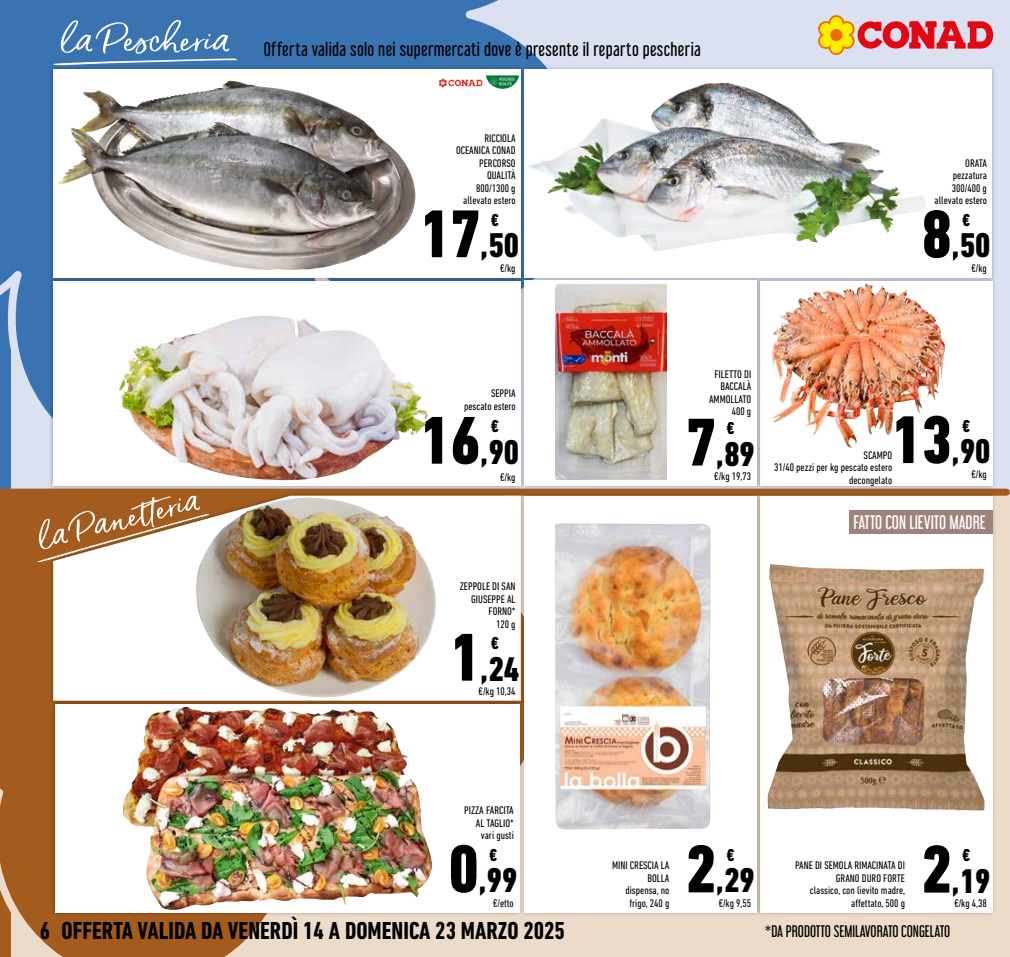
<style>
.page{position:relative;width:1010px;height:957px;background:#fff}
.page>*{position:absolute;margin:0;border:0;box-sizing:border-box;transform-origin:0 0}
.t1{font:800 condensed 68.75px "DIN Next LT Pro";color:#000}
.t2{font:800 condensed 35px "DIN Next LT Pro";color:#000}
.t3{font:700 condensed 25px "DIN Next LT Pro";color:#000}
.t4{font:17.5px "Libel Suit Rg";letter-spacing:.02em;color:#000}
.t5{font:17.5px "Libel Suit Rg";color:#fff}
.t6{font:800 condensed 17.5px "DIN Next LT Pro";color:#000}
.t7{font:15px "Libel Suit Rg";color:#000}
.t8{font:condensed 11.25px/12.5px "DIN Next LT Pro";color:#000;text-align:right}
.s1{font-size:68.75px}
</style>
<div class="page">
<div style="left:0;top:491px;width:1010px;height:466px;background:#eddbca"></div>
<div style="left:0;top:0;width:1010px;height:491px;background:#dce1f1"></div>
<svg style="left:0;top:0;width:545px;height:483px;fill:#3a73b2"></svg>
<div style="left:0;top:0;width:347px;height:199px;background:#3a73b2"></div>
<svg style="left:53px;top:20px;width:184px;height:44px;background:#5b8abe"></svg>
<svg style="left:0;top:720px;width:265px;height:237px;background:#aa692f"></svg>
<div style="left:0;top:496px;width:50px;height:224px;background:#a35c1d"></div>
<svg style="left:818px;top:15px;width:175px;height:40px"></svg>
<div style="left:0;top:488px;width:1006px;height:8px;background:#a35c1d"></div>
<svg style="left:37px;top:496px;width:12px;height:66px"></svg>
<div style="left:48px;top:64px;width:477px;height:218px;background:#000;opacity:.3"></div>
<svg style="left:53px;top:69px;width:467px;height:207px;background:#cdcac8"></svg>
<img style="left:437px;top:75px;width:82px;height:14px">
<img style="left:70px;top:81px;width:158px;height:72px">
<div style="left:520px;top:65px;width:477px;height:217px;background:#000;opacity:.3"></div>
<div style="left:524px;top:69px;width:468px;height:208px;background:#fff"></div>
<img style="left:528px;top:83px;width:300px;height:169px">
<div style="left:48px;top:276px;width:477px;height:214px;background:#000;opacity:.3"></div>
<img style="left:53px;top:281px;width:467px;height:204px">
<img style="left:119px;top:315px;width:145px;height:78px">
<div style="left:755px;top:276px;width:242px;height:214px;background:#000;opacity:.3"></div>
<img style="left:761px;top:281px;width:231px;height:204px">
<img style="left:771px;top:283px;width:97px;height:55px">
<div style="left:520px;top:276px;width:241px;height:214px;background:#000;opacity:.3"></div>
<div style="left:524px;top:280px;width:232px;height:205px;background:#fff"></div>
<img style="left:555px;top:285px;width:112px;height:195px">
<div style="left:50px;top:699px;width:474px;height:217px;background:#000;opacity:.3"></div>
<div style="left:55px;top:704px;width:464px;height:208px;background:#fff"></div>
<img style="left:122px;top:707px;width:310px;height:203px">
<div style="left:49px;top:491px;width:477px;height:214px;background:#000;opacity:.3"></div>
<svg style="left:53px;top:496px;width:467px;height:205px;background:#f3ebe3"></svg>
<div style="left:755px;top:491px;width:242px;height:426px;background:#000;opacity:.3"></div>
<div style="left:760px;top:496px;width:232px;height:416px;background:#fff"></div>
<img style="left:767px;top:564px;width:218px;height:246px">
<div style="left:520px;top:491px;width:241px;height:426px;background:#000;opacity:.3"></div>
<div style="left:524px;top:496px;width:232px;height:416px;background:#fff"></div>
<img style="left:555px;top:523px;width:155px;height:306px">
<div style="left:849px;top:510px;width:143px;height:24px;background:#9f837b"></div>
<img style="left:196px;top:497px;width:240px;height:200px">
<h3 class="t4" style="left:264px;top:35px;width:438px">Offerta valida solo nei supermercati dove è presente il reparto pescheria</h3>
<p class="t8" style="left:456px;top:131px;width:61px">RICCIOLA<br>OCEANICA CONAD<br>PERCORSO<br>QUALITÀ<br>800/1300 g allevato estero</p>
<h1 class="t1" style="left:420px;top:194px;width:62px">17</h1>
<p class="t8" style="left:500px;top:262px;width:17px">€/kg</p>
<h3 class="t6" style="left:491px;top:210px;width:9px">€</h3>
<h2 class="t2" style="left:480px;top:225px;width:40px">,50</h2>
<p class="t8" style="left:934px;top:157px;width:54px">ORATA pezzatura<br>300/400 g allevato estero</p>
<h1 class="t1" style="left:922px;top:195px;width:32px">8</h1>
<p class="t8" style="left:971px;top:262px;width:17px">€/kg</p>
<h3 class="t6" style="left:962px;top:210px;width:9px">€</h3>
<h2 class="t2" style="left:952px;top:225px;width:40px">,50</h2>
<p class="t8" style="left:464px;top:387px;width:53px">SEPPIA pescato estero</p>
<h2 class="t2" style="left:420px;top:432px;width:100px"><span class="s1">16</span>,90</h2>
<h3 class="t6" style="left:491px;top:416px;width:9px">€</h3>
<p class="t8" style="left:500px;top:470px;width:17px">€/kg</p>
<p class="t8" style="left:460px;top:580px;width:57px">ZEPPOLE DI SAN<br>GIUSEPPE AL<br>FORNO*<br>120 g</p>
<h1 class="t1" style="left:450px;top:618px;width:32px">1</h1>
<p class="t8" style="left:479px;top:685px;width:38px">€/kg 10,34</p>
<h3 class="t6" style="left:491px;top:633px;width:9px">€</h3>
<h2 class="t2" style="left:480px;top:649px;width:40px">,24</h2>
<p class="t8" style="left:709px;top:368px;width:44px">FILETTO DI<br>BACCALÀ<br>AMMOLLATO<br>400 g</p>
<h1 class="t1" style="left:686px;top:403px;width:32px">7</h1>
<p class="t8" style="left:714px;top:470px;width:38px">€/kg 19,73</p>
<h3 class="t6" style="left:727px;top:418px;width:9px">€</h3>
<h2 class="t2" style="left:716px;top:433px;width:40px">,89</h2>
<h1 class="t1" style="left:892px;top:400px;width:62px">13</h1>
<h3 class="t6" style="left:962px;top:416px;width:9px">€</h3>
<h2 class="t2" style="left:952px;top:431px;width:40px">,90</h2>
<p class="t8" style="left:774px;top:449px;width:120px">SCAMPO<br>31/40 pezzi per kg pescato estero decongelato</p>
<p class="t8" style="left:971px;top:468px;width:17px">€/kg</p>
<h3 class="t5" style="left:853px;top:508px;width:134px">FATTO CON LIEVITO MADRE</h3>
<p class="t8" style="left:464px;top:804px;width:51px">PIZZA FARCITA<br>AL TAGLIO* vari gusti</p>
<h1 class="t1" style="left:449px;top:829px;width:32px">0</h1>
<p class="t8" style="left:493px;top:896px;width:22px">€/etto</p>
<h3 class="t6" style="left:489px;top:845px;width:9px">€</h3>
<h2 class="t2" style="left:479px;top:860px;width:40px">,99</h2>
<p class="t8" style="left:612px;top:859px;width:59px">MINI CRESCIA LA<br>BOLLA dispensa, no frigo, 240 g</p>
<h1 class="t1" style="left:686px;top:829px;width:32px">2</h1>
<h3 class="t6" style="left:727px;top:845px;width:9px">€</h3>
<h2 class="t2" style="left:716px;top:860px;width:40px">,29</h2>
<p class="t8" style="left:719px;top:897px;width:34px">€/kg 9,55</p>
<p class="t8" style="left:795px;top:859px;width:112px">PANE DI SEMOLA RIMACINATA DI<br>GRANO DURO FORTE<br>classico, con lievito madre, affettato, 500 g</p>
<h1 class="t1" style="left:922px;top:830px;width:32px">2</h1>
<h3 class="t6" style="left:962px;top:845px;width:9px">€</h3>
<h2 class="t2" style="left:952px;top:860px;width:40px">,19</h2>
<p class="t8" style="left:954px;top:897px;width:34px">€/kg 4,38</p>
<h3 class="t3" style="left:40px;top:916px;width:527px">6 OFFERTA VALIDA DA VENERDÌ 14 A DOMENICA 23 MARZO 2025</h3>
<h3 class="t7" style="left:765px;top:919px;width:187px">*DA PRODOTTO SEMILAVORATO CONGELATO</h3>
</div>
